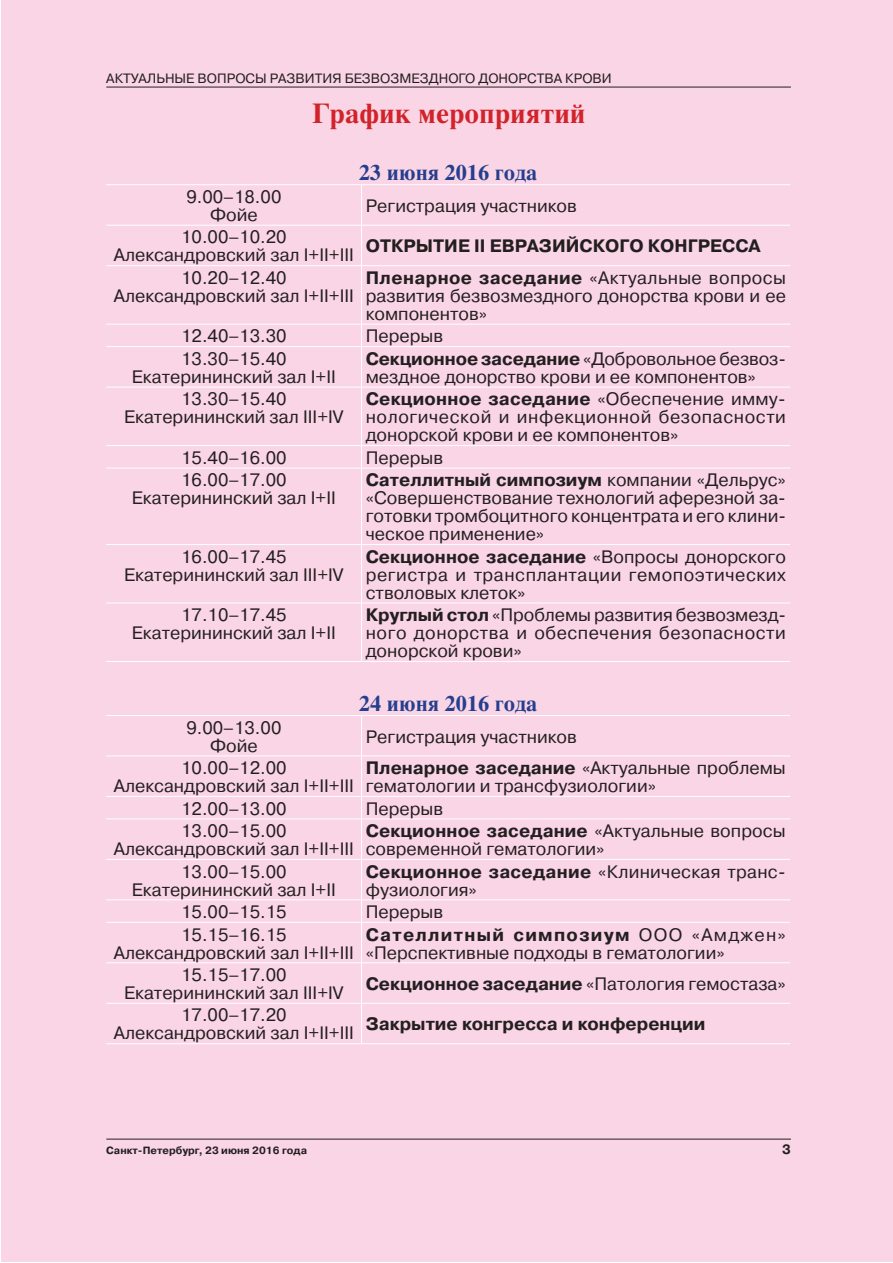
<style>
.page{position:relative;width:893px;height:1263px;background:#fff}
.page>*{position:absolute;margin:0;border:0;box-sizing:border-box;transform-origin:0 0}
.t1{font:700 27px "Thames C";color:#d1232a}
.t2{font:700 21px "Thames C";color:#253f8e}
.t3{font:18px/18px "Pragmatica C";color:#231f20;text-align:center}
.t4{font:700 18px "Pragmatica C";color:#231f20}
.t5{font:13.5px "Pragmatica C";color:#231f20}
.t6{font:700 13.5px "Pragmatica C";color:#231f20}
.t7{font:700 10.5px "Pragmatica C";color:#231f20}
.s1{font-weight:700}
.s2{font-weight:400}
</style>
<div class="page">
<div style="left:1px;top:1px;width:891px;height:1261px;background:#fad5e5"></div>
<hr style="left:106px;top:1139px;width:685px;height:1px;background:#231f20">
<hr style="left:106px;top:87px;width:685px;height:1px;background:#231f20">
<hr style="left:106px;top:184px;width:256px;height:1px;background:#fff">
<hr style="left:362px;top:184px;width:428px;height:1px;background:#fff">
<hr style="left:361px;top:185px;width:1px;height:40px;background:#fff">
<hr style="left:106px;top:225px;width:256px;height:1px;background:#fff">
<hr style="left:362px;top:225px;width:428px;height:1px;background:#fff">
<hr style="left:361px;top:226px;width:1px;height:39px;background:#fff">
<hr style="left:106px;top:265px;width:256px;height:1px;background:#fff">
<hr style="left:362px;top:265px;width:428px;height:1px;background:#fff">
<hr style="left:361px;top:266px;width:1px;height:58px;background:#fff">
<hr style="left:106px;top:324px;width:256px;height:1px;background:#fff">
<hr style="left:362px;top:324px;width:428px;height:1px;background:#fff">
<svg style="left:361px;top:324px;width:1px;height:22px"></svg>
<hr style="left:106px;top:346px;width:256px;height:1px;background:#fff">
<hr style="left:362px;top:346px;width:428px;height:1px;background:#fff">
<hr style="left:361px;top:347px;width:1px;height:40px;background:#fff">
<hr style="left:106px;top:387px;width:256px;height:1px;background:#fff">
<hr style="left:362px;top:387px;width:428px;height:1px;background:#fff">
<hr style="left:361px;top:387px;width:1px;height:58px;background:#fff">
<hr style="left:106px;top:445px;width:256px;height:1px;background:#fff">
<hr style="left:362px;top:445px;width:428px;height:1px;background:#fff">
<svg style="left:361px;top:446px;width:1px;height:22px"></svg>
<hr style="left:106px;top:468px;width:256px;height:1px;background:#fff">
<hr style="left:362px;top:468px;width:428px;height:1px;background:#fff">
<hr style="left:361px;top:468px;width:1px;height:76px;background:#fff">
<hr style="left:106px;top:544px;width:256px;height:1px;background:#fff">
<hr style="left:362px;top:544px;width:428px;height:1px;background:#fff">
<hr style="left:361px;top:545px;width:1px;height:58px;background:#fff">
<hr style="left:106px;top:603px;width:256px;height:1px;background:#fff">
<hr style="left:362px;top:603px;width:428px;height:1px;background:#fff">
<hr style="left:361px;top:603px;width:1px;height:58px;background:#fff">
<hr style="left:106px;top:661px;width:256px;height:1px;background:#fff">
<hr style="left:362px;top:661px;width:428px;height:1px;background:#fff">
<hr style="left:106px;top:715px;width:256px;height:1px;background:#fff">
<hr style="left:362px;top:715px;width:428px;height:1px;background:#fff">
<hr style="left:361px;top:716px;width:1px;height:39px;background:#fff">
<hr style="left:106px;top:755px;width:256px;height:1px;background:#fff">
<hr style="left:362px;top:755px;width:428px;height:1px;background:#fff">
<hr style="left:361px;top:756px;width:1px;height:40px;background:#fff">
<hr style="left:106px;top:796px;width:256px;height:1px;background:#fff">
<hr style="left:362px;top:796px;width:428px;height:1px;background:#fff">
<svg style="left:361px;top:797px;width:1px;height:21px"></svg>
<hr style="left:106px;top:818px;width:256px;height:1px;background:#fff">
<hr style="left:362px;top:818px;width:428px;height:1px;background:#fff">
<hr style="left:361px;top:819px;width:1px;height:40px;background:#fff">
<hr style="left:106px;top:859px;width:256px;height:1px;background:#fff">
<hr style="left:362px;top:859px;width:428px;height:1px;background:#fff">
<hr style="left:361px;top:860px;width:1px;height:39px;background:#fff">
<hr style="left:106px;top:899px;width:256px;height:1px;background:#fff">
<hr style="left:362px;top:899px;width:428px;height:1px;background:#fff">
<svg style="left:361px;top:900px;width:1px;height:22px"></svg>
<hr style="left:106px;top:922px;width:256px;height:1px;background:#fff">
<hr style="left:362px;top:922px;width:428px;height:1px;background:#fff">
<hr style="left:361px;top:923px;width:1px;height:39px;background:#fff">
<hr style="left:106px;top:962px;width:256px;height:1px;background:#fff">
<hr style="left:362px;top:962px;width:428px;height:1px;background:#fff">
<hr style="left:361px;top:963px;width:1px;height:40px;background:#fff">
<hr style="left:106px;top:1003px;width:256px;height:1px;background:#fff">
<hr style="left:362px;top:1003px;width:428px;height:1px;background:#fff">
<hr style="left:361px;top:1004px;width:1px;height:39px;background:#fff">
<hr style="left:106px;top:1043px;width:256px;height:1px;background:#fff">
<hr style="left:362px;top:1043px;width:428px;height:1px;background:#fff">
<p class="t5" style="left:106px;top:71px;width:507px">Актуальные вопросы развития безвозмездного донорства крови</p>
<h1 class="t1" style="left:312px;top:98px;width:275px">График мероприятий</h1>
<p class="t2" style="left:359px;top:160px;width:180px">23 июня 2016 года</p>
<p class="t3" style="left:186px;top:188px;width:97px">9.00–18.00<br>Фойе</p>
<p class="t3" style="left:366px;top:197px;width:212px">Регистрация участников</p>
<p class="t3" style="left:114px;top:228px;width:242px">10.00–10.20<br>Александровский зал I+II+III</p>
<p class="t4" style="left:366px;top:236px;width:395px">Открытие II Евразийского конгресса</p>
<p class="t3" style="left:114px;top:269px;width:242px">10.20–12.40<br>Александровский зал I+II+III</p>
<p class="t3" style="left:366px;top:269px;width:422px;text-align:justify"><span class="s1">Пленарное заседание</span> «Актуальные вопросы развития безвозмездного донорства крови и ее компонентов»</p>
<p class="t3" style="left:181px;top:327px;width:107px">12.40–13.30</p>
<p class="t3" style="left:366px;top:327px;width:79px">Перерыв</p>
<p class="t3" style="left:132px;top:350px;width:205px">13.30–15.40<br>Екатерининский зал I+II</p>
<p class="t3" style="left:366px;top:350px;width:422px;text-align:left"><span class="s1">Секционное заседание</span> «Добровольное безвоз&shy;мездное донорство крови и ее компонентов»</p>
<p class="t3" style="left:124px;top:390px;width:221px">13.30–15.40<br>Екатерининский зал III+IV</p>
<p class="t3" style="left:366px;top:390px;width:422px;text-align:justify"><span class="s1">Секционное заседание</span> «Обеспечение имму&shy;нологической и инфекционной безопасности донорской крови и ее компонентов»</p>
<p class="t3" style="left:181px;top:449px;width:107px">15.40–16.00</p>
<p class="t3" style="left:366px;top:449px;width:79px">Перерыв</p>
<p class="t3" style="left:132px;top:471px;width:205px">16.00–17.00<br>Екатерининский зал I+II</p>
<p class="t3" style="left:366px;top:471px;width:422px;text-align:justify"><span class="s1">Сателлитный симпозиум</span> компании «Дельрус» «Совершенствование технологий аферезной за&shy;готовки тромбоцитного концентрата и его клини&shy;ческое применение»</p>
<p class="t3" style="left:124px;top:548px;width:221px">16.00–17.45<br>Екатерининский зал III+IV</p>
<p class="t3" style="left:366px;top:548px;width:422px;text-align:justify"><span class="s1">Секционное заседание</span> «Вопросы донорского регистра и трансплантации гемопоэтических стволовых клеток»</p>
<p class="t3" style="left:132px;top:606px;width:205px">17.10–17.45<br>Екатерининский зал I+II</p>
<p class="t3" style="left:366px;top:606px;width:422px;text-align:justify"><span class="s1">Круглый стол</span> «Проблемы развития безвозмезд&shy;ного донорства и обеспечения безопасности донорской крови»</p>
<p class="t2" style="left:359px;top:691px;width:180px">24 июня 2016 года</p>
<p class="t3" style="left:186px;top:719px;width:97px">9.00–13.00<br>Фойе</p>
<p class="t3" style="left:366px;top:728px;width:212px">Регистрация участников</p>
<p class="t3" style="left:114px;top:759px;width:242px">10.00–12.00<br>Александровский зал I+II+III</p>
<p class="t3" style="left:366px;top:759px;width:421px;text-align:left"><span class="s1">Пленарное заседание</span> «Актуальные проблемы гематологии и трансфузиологии»</p>
<p class="t3" style="left:181px;top:799px;width:107px">12.00–13.00</p>
<p class="t3" style="left:366px;top:799px;width:79px">Перерыв</p>
<p class="t3" style="left:114px;top:822px;width:242px">13.00–15.00<br>Александровский зал I+II+III</p>
<p class="t3" style="left:366px;top:822px;width:421px;text-align:left"><span class="s1">Секционное заседание</span> «Актуальные вопросы современной гематологии»</p>
<p class="t3" style="left:132px;top:862px;width:205px">13.00–15.00<br>Екатерининский зал I+II</p>
<p class="t3" style="left:366px;top:862px;width:421px;text-align:left"><span class="s1">Секционное заседание</span> «Клиническая транс&shy;фузиология»</p>
<p class="t3" style="left:181px;top:903px;width:107px">15.00–15.15</p>
<p class="t3" style="left:366px;top:903px;width:79px">Перерыв</p>
<p class="t3" style="left:114px;top:925px;width:242px">15.15–16.15<br>Александровский зал I+II+III</p>
<p class="t4" style="left:366px;top:924px;width:289px">Сателлитный симпозиум <span class="s2">ООО</span></p>
<p class="t3" style="left:366px;top:925px;width:422px;text-align:left;text-indent:326px">«Амджен» «Перспективные подходы в гематологии»</p>
<p class="t3" style="left:124px;top:966px;width:221px">15.15–17.00<br>Екатерининский зал III+IV</p>
<p class="t3" style="left:366px;top:975px;width:422px"><span class="s1">Секционное заседание</span> «Патология гемостаза»</p>
<p class="t3" style="left:114px;top:1006px;width:242px">17.00–17.20<br>Александровский зал I+II+III</p>
<p class="t4" style="left:366px;top:1014px;width:341px">Закрытие конгресса и конференции</p>
<p class="t7" style="left:106px;top:1145px;width:202px">Санкт-Петербург, 23 июня 2016 года</p>
<p class="t6" style="left:782px;top:1142px;width:10px">3</p>
</div>
